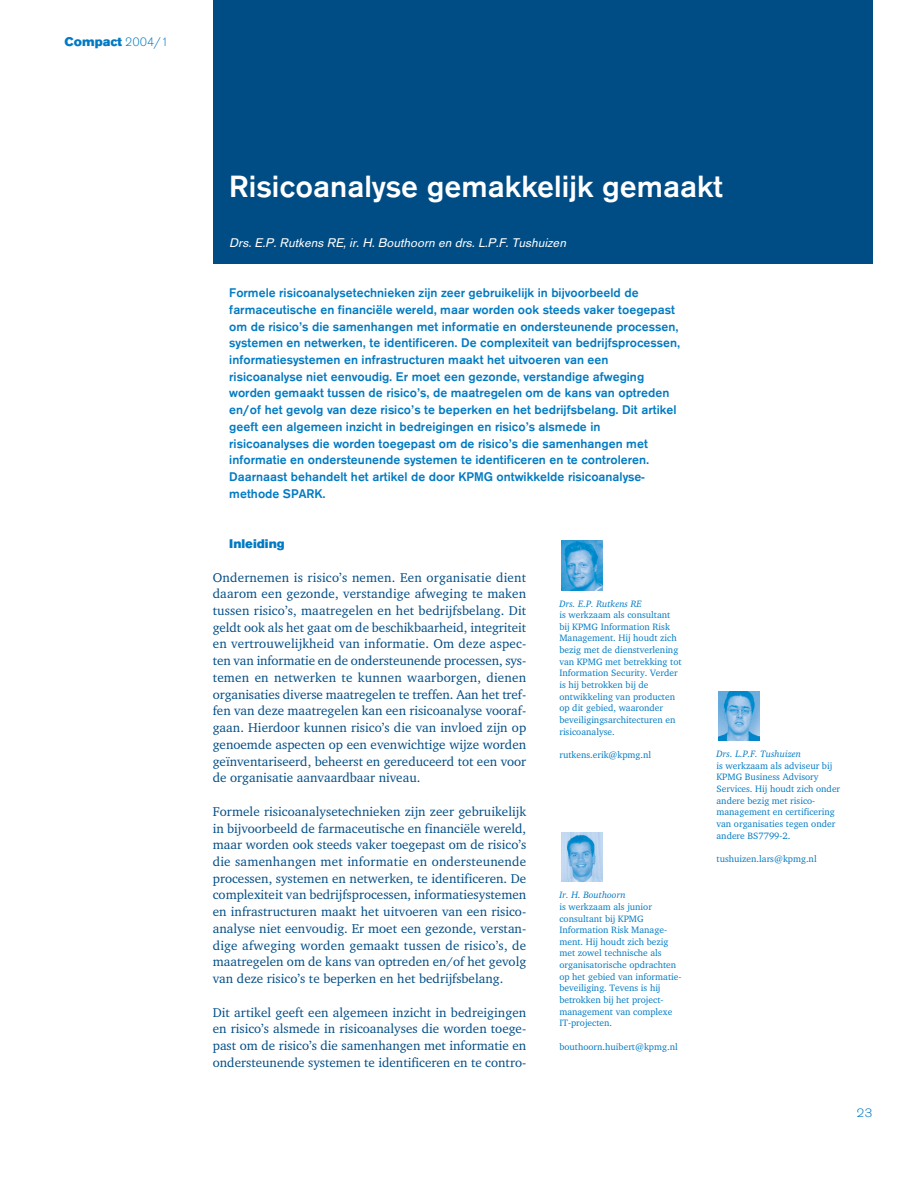
<style>
.page{position:relative;width:918px;height:1188px;background:#fff}
.page>*{position:absolute;margin:0;border:0;box-sizing:border-box;transform-origin:0 0}
.t1{font:500 31.95px "Accius T";color:#fff}
.t2{font:13.05px/16.8px "Charter BT";color:#004d86;text-align:justify}
.t3{font:500 13.05px/16.8px "Accius T";color:#007ac3}
.t4{font:italic 13.05px "Accius T";color:#fff}
.t5{font:900 13.05px "Accius T";color:#007ac3}
.t6{font:300 13.05px "Accius T";color:#007ac3;scale:1.12 1}
.t7{font:9.45px/11.7px "Charter BT";color:#007ac3}
.t8{font:italic 9.45px "Charter BT";color:#007ac3}
.s1{font-weight:300}
</style>
<div class="page">
<div style="left:213px;top:0;width:660px;height:264px;background:#004d86"></div>
<img style="left:561px;top:541px;width:42px;height:49px">
<svg style="left:759px;top:691px;width:1px;height:50px"></svg>
<img style="left:719px;top:691px;width:40px;height:50px">
<img style="left:561px;top:833px;width:42px;height:49px">
<p class="t5" style="left:64px;top:37px;width:106px">Compact <span class="s1">2004/1</span></p>
<h1 class="t1" style="left:229px;top:175px;width:495px">Risicoanalyse gemakkelijk gemaakt</h1>
<p class="t4" style="left:229px;top:238px;width:341px">Drs. E.P. Rutkens RE, ir. H. Bouthoorn en drs. L.P.F. Tushuizen</p>
<p class="t3" style="left:229px;top:285px;width:453px">Formele risicoanalysetechnieken zijn zeer gebruikelijk in bijvoorbeeld de farmaceutische en financiële wereld, maar worden ook steeds vaker toegepast om de risico’s die samenhangen met informatie en ondersteunende processen, systemen en netwerken, te identificeren. De complexiteit van bedrijfsprocessen, informatiesystemen en infrastructuren maakt het uitvoeren van een risicoanalyse niet eenvoudig. Er moet een gezonde, verstandige afweging worden gemaakt tussen de risico’s, de maatregelen om de kans van optreden en/of het gevolg van deze risico’s te beperken en het bedrijfsbelang. Dit artikel geeft een algemeen inzicht in bedreigingen en risico’s alsmede in risicoanalyses die worden toegepast om de risico’s die samenhangen met informatie en ondersteunende systemen te identificeren en te controleren.<br>Daarnaast behandelt het artikel de door KPMG ontwikkelde risicoanalyse&shy;methode SPARK.</p>
<p class="t5" style="left:229px;top:539px;width:57px">Inleiding</p>
<p class="t2" style="left:213px;top:570px;width:315px">Ondernemen is risico’s nemen. Een organisatie dient daarom een gezonde, verstandige afweging te maken tussen risico’s, maatregelen en het bedrijfsbelang. Dit geldt ook als het gaat om de beschikbaarheid, integriteit en vertrouwelijkheid van informatie. Om deze aspec&shy;ten van informatie en de ondersteunende processen, sys&shy;temen en netwerken te kunnen waarborgen, dienen organisaties diverse maatregelen te treffen. Aan het tref&shy;fen van deze maatregelen kan een risicoanalyse vooraf&shy;gaan. Hierdoor kunnen risico’s die van invloed zijn op genoemde aspecten op een evenwichtige wijze worden geïnventariseerd, beheerst en gereduceerd tot een voor de organisatie aanvaardbaar niveau.</p>
<p class="t2" style="left:213px;top:804px;width:315px">Formele risicoanalysetechnieken zijn zeer gebruikelijk in bijvoorbeeld de farmaceutische en financiële wereld, maar worden ook steeds vaker toegepast om de risico’s die samenhangen met informatie en ondersteunende processen, systemen en netwerken, te identificeren. De complexiteit van bedrijfsprocessen, informatiesystemen en infrastructuren maakt het uitvoeren van een risico&shy;analyse niet eenvoudig. Er moet een gezonde, verstan&shy;dige afweging worden gemaakt tussen de risico’s, de maatregelen om de kans van optreden en/of het gevolg van deze risico’s te beperken en het bedrijfsbelang.</p>
<p class="t2" style="left:213px;top:1005px;width:315px">Dit artikel geeft een algemeen inzicht in bedreigingen en risico’s alsmede in risicoanalyses die worden toege&shy;past om de risico’s die samenhangen met informatie en ondersteunende systemen te identificeren en te contro-</p>
<p class="t8" style="left:559px;top:600px;width:84px">Drs. E.P. Rutkens RE</p>
<p class="t7" style="left:559px;top:610px;width:124px">is werkzaam als consultant bij KPMG Information Risk<br>Management. Hij houdt zich bezig met de dienstverlening van KPMG met betrekking tot<br>Information Security. Verder is hij betrokken bij de ontwikkeling van producten op dit gebied, waaronder beveiligingsarchitecturen en risicoanalyse.</p>
<p class="t7" style="left:559px;top:750px;width:93px">rutkens.erik@kpmg.nl</p>
<p class="t8" style="left:717px;top:750px;width:86px">Drs. L.P.F. Tushuizen</p>
<p class="t7" style="left:717px;top:761px;width:125px">is werkzaam als adviseur bij<br>KPMG Business Advisory<br>Services. Hij houdt zich onder andere bezig met risico&shy;management en certificering van organisaties tegen onder andere BS7799-2.</p>
<p class="t7" style="left:717px;top:854px;width:102px">tushuizen.lars@kpmg.nl</p>
<p class="t8" style="left:559px;top:891px;width:68px">Ir. H. Bouthoorn</p>
<p class="t7" style="left:559px;top:902px;width:124px">is werkzaam als junior consultant bij KPMG<br>Information Risk Manage&shy;ment. Hij houdt zich bezig met zowel technische als organisatorische opdrachten op het gebied van informatie&shy;beveiliging. Tevens is hij betrokken bij het project&shy;management van complexe<br>IT-projecten.</p>
<p class="t7" style="left:559px;top:1041px;width:120px">bouthoorn.huibert@kpmg.nl</p>
<p class="t6" style="left:856px;top:1108px;width:16px">23</p>
</div>
